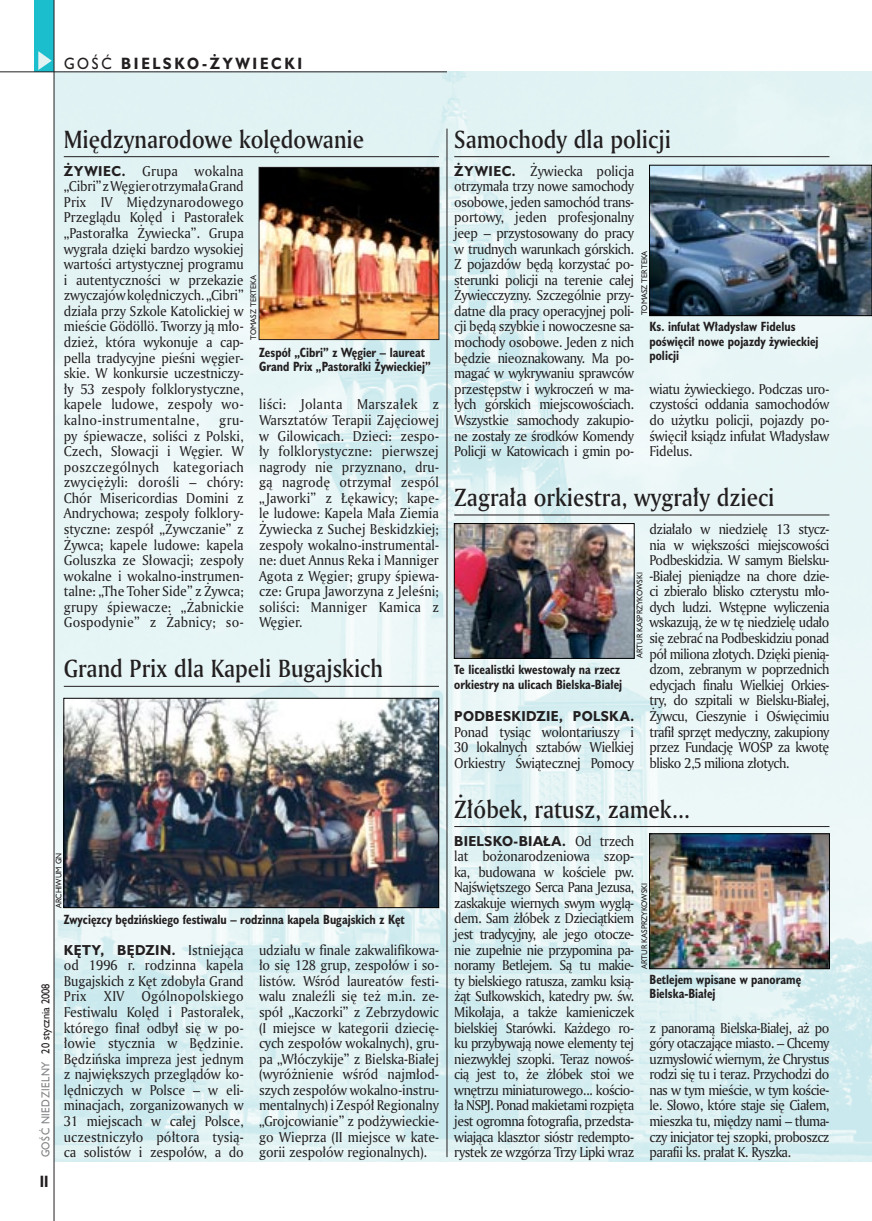
<style>
.page{position:relative;width:872px;height:1221px;background:#fff}
.page>*{position:absolute;margin:0;border:0;box-sizing:border-box;transform-origin:0 0}
._05d_tytyl_Kronika_AmMd_16_pt{font:24px "Amerigo Md PL";color:#231f20;scale:.9 1}
._15a_temat_lewo{font:700 15px "Humanst 521 PL";letter-spacing:.2em;color:#231f20;scale:.9 1}
._16_pagina_lewa{font:700 15px "Humanst 521 Cn PL";color:#231f20;scale:.94 1}
._03_body_bez_akapitu{font:13.8px/15.6px "Amerigo PL";letter-spacing:-.02em;color:#231f20;text-align:justify;scale:.94 1}
._03_body_bez_akapitu-2{font:700 13.2px "Humanst 521 PL";letter-spacing:.03em;color:#231f20;scale:.94 1}
._09_podpis_zdjecia_HuCnB{font:700 12.3px/14.4px "Humanst 521 Cn PL";color:#231f20;scale:.94 1}
._18a_data_lewa_GOSC{font:10.5px "Humanst 521 PL";letter-spacing:.05em;color:#808285;scale:.9 1}
._18_data_lewa{font:10.5px "Humanst 521 PL";color:#231f20;scale:.9 1}
._09a_autor_zdjecia_Hu_5_pt{font:7.5px "Humanst 521 PL";color:#231f20;scale:.94 1}
.s1{font-weight:400}
.s2{font-family:"Humanst 521 PL";font-weight:700;font-size:13.2px}
.s3{font-family:"Amerigo PL";font-weight:400;font-size:13.8px}
</style>
<div class="page">
<div style="left:35px;top:0;width:19px;height:72px;background:#1bbecd"></div>
<svg style="left:38px;top:51px;width:14px;height:19px"></svg>
<img style="left:55px;top:72px;width:817px;height:1089px">
<hr style="left:0;top:72px;width:447px;height:1px;background:#231f20">
<hr style="left:54px;top:0;width:1px;height:1220px;background:#231f20">
<hr style="left:447px;top:129px;width:1px;height:1027px;background:#231f20">
<hr style="left:64px;top:156px;width:375px;height:1px;background:#231f20">
<hr style="left:64px;top:686px;width:375px;height:1px;background:#231f20">
<hr style="left:454px;top:826px;width:375px;height:1px;background:#231f20">
<hr style="left:454px;top:156px;width:375px;height:1px;background:#231f20">
<hr style="left:454px;top:514px;width:375px;height:1px;background:#231f20">
<img style="left:261px;top:169px;width:176px;height:169px">
<div style="left:259px;top:167px;width:180px;height:173px;border:1px solid #231f20"></div>
<img style="left:66px;top:700px;width:371px;height:205px">
<div style="left:64px;top:698px;width:375px;height:209px;border:1px solid #000"></div>
<img style="left:651px;top:167px;width:219px;height:147px">
<div style="left:649px;top:165px;width:223px;height:151px;border:1px solid #000"></div>
<img style="left:456px;top:525px;width:176px;height:131px">
<div style="left:454px;top:523px;width:180px;height:135px;border:1px solid #000"></div>
<img style="left:651px;top:835px;width:176px;height:131px">
<div style="left:649px;top:833px;width:180px;height:135px;border:1px solid #000"></div>
<p class="_15a_temat_lewo" style="left:64px;top:53px;width:266px"><span class="s1">GOŚĆ</span> BIELSKO-ŻYWIECKI</p>
<p class="_05d_tytyl_Kronika_AmMd_16_pt" style="left:64px;top:123px;width:335px">Międzynarodowe kolędowanie</p>
<p class="_03_body_bez_akapitu" style="left:64px;top:162px;width:193px"><span class="s2">ŻYWIEC.</span> Grupa wokalna „Cibri” z Węgier otrzymała Grand Prix IV Międzynarodowego Przeglądu Kolęd i Pastorałek „Pastorałka Żywiecka”. Grupa wygrała dzięki bardzo wysokiej wartości artystycznej programu i autentyczności w przekazie zwyczajów kolędniczych. „Cibri” działa przy Szkole Katolickiej w mieście Gödöllö. Tworzy ją mło&shy;dzież, która wykonuje a cap&shy;pella tradycyjne pieśni węgier&shy;skie. W konkursie uczestniczy&shy;ły 53 zespoły folklorystyczne, kapele ludowe, zespoły wo&shy;kalno-instrumentalne,</p>
<p class="_09a_autor_zdjecia_Hu_5_pt" style="left:248px;top:340px;width:71px;rotate:-90deg">TOMASZ TERTEKA</p>
<p class="_09_podpis_zdjecia_HuCnB" style="left:259px;top:345px;width:184px">Zespół „Cibri” z Węgier – laureat<br>Grand Prix „Pastorałki Żywieckiej”</p>
<p class="_03_body_bez_akapitu" style="left:259px;top:396px;width:193px">liści: Jolanta Marszałek z Warsztatów Terapii Zajęciowej w Gilowicach. Dzieci: zespo&shy;ły folklorystyczne: pierwszej nagrody nie przyznano, dru&shy;gą nagrodę otrzymał zespól „Jaworki” z Łękawicy; kape&shy;le ludowe: Kapela Mała Ziemia Żywiecka z Suchej Beskidzkiej; zespoły wokalno-instrumental&shy;ne: duet Annus Reka i Manniger Agota z Węgier; grupy śpiewa&shy;cze: Grupa Jaworzyna z Jeleśni; soliści: Manniger Kamica z Węgier.</p>
<p class="_05d_tytyl_Kronika_AmMd_16_pt" style="left:64px;top:652px;width:356px">Grand Prix dla Kapeli Bugajskich</p>
<p class="_03_body_bez_akapitu" style="left:64px;top:412px;width:193px;text-indent:155px">gru&shy;py śpiewacze, soliści z Polski, Czech, Słowacji i Węgier. W poszczególnych kategoriach zwyciężyli: dorośli – chóry:<br>Chór Misericordias Domini z Andrychowa; zespoły folklory&shy;styczne: zespół „Żywczanie” z Żywca; kapele ludowe: kapela Goluszka ze Słowacji; zespoły wokalne i wokalno-instrumen&shy;talne: „The Toher Side” z Żywca; grupy śpiewacze: „Żabnickie Gospodynie” z Żabnicy; so-</p>
<p class="_09a_autor_zdjecia_Hu_5_pt" style="left:54px;top:907px;width:60px;rotate:-90deg">ARCHIWUM GN</p>
<p class="_18_data_lewa" style="left:38px;top:1053px;width:79px;rotate:-90deg">20 stycznia 2008</p>
<p class="_18a_data_lewa_GOSC" style="left:38px;top:1157px;width:108px;rotate:-90deg">GOŚĆ NIEDZIELNY</p>
<p class="_16_pagina_lewa" style="left:40px;top:1170px;width:11px">II</p>
<p class="_09_podpis_zdjecia_HuCnB" style="left:64px;top:911px;width:364px">Zwycięzcy będzińskiego festiwalu – rodzinna kapela Bugajskich z Kęt</p>
<p class="_03_body_bez_akapitu-2" style="left:64px;top:940px;width:193px">KĘTY, BĘDZIN. <span class="s3">Istniejąca</span></p>
<p class="_03_body_bez_akapitu" style="left:64px;top:957px;width:193px">od 1996 r. rodzinna kapela Bugajskich z Kęt zdobyła Grand Prix</p>
<p class="_03_body_bez_akapitu" style="left:64px;top:988px;width:193px;text-indent:78px">Ogólnopolskiego Festiwalu Kolęd i Pastorałek, którego finał odbył się w po&shy;łowie stycznia w Będzinie.<br>Będzińska impreza jest jednym z największych przeglądów ko&shy;lędniczych w Polsce – w eli&shy;minacjach, zorganizowanych w 31 miejscach w całej Polsce, uczestniczyło półtora tysią&shy;ca solistów i zespołów, a do</p>
<p class="_03_body_bez_akapitu" style="left:104px;top:988px;width:23px">XIV</p>
<p class="_03_body_bez_akapitu" style="left:259px;top:941px;width:193px">udziału w finale zakwalifikowa&shy;ło się 128 grup, zespołów i so&shy;listów. Wśród laureatów festi&shy;walu znaleźli się też m.in. ze&shy;spół „Kaczorki” z Zebrzydowic (I miejsce w kategorii dziecię&shy;cych zespołów wokalnych), gru&shy;pa „Włóczykije” z Bielska-Białej (wyróżnienie wśród najmłod&shy;szych zespołów wokalno-instru&shy;mentalnych) i Zespół Regionalny „Grojcowianie” z podżywieckie&shy;go Wieprza (II miejsce w kate&shy;gorii zespołów regionalnych).</p>
<p class="_05d_tytyl_Kronika_AmMd_16_pt" style="left:454px;top:123px;width:242px">Samochody dla policji</p>
<p class="_03_body_bez_akapitu" style="left:454px;top:162px;width:193px"><span class="s2">ŻYWIEC.</span> Żywiecka policja otrzymała trzy nowe samochody osobowe, jeden samochód trans&shy;portowy, jeden profesjonalny jeep – przystosowany do pracy w trudnych warunkach górskich.<br>Z pojazdów będą korzystać po&shy;sterunki policji na terenie całej Żywiecczyzny. Szczególnie przy&shy;datne dla pracy operacyjnej poli&shy;cji będą szybkie i nowoczesne sa&shy;mochody osobowe. Jeden z nich będzie nieoznakowany. Ma po&shy;magać w wykrywaniu sprawców przestępstw i wykroczeń w ma&shy;łych górskich miejscowościach.<br>Wszystkie samochody zakupio&shy;ne zostały ze środków Komendy Policji w Katowicach i gmin po-</p>
<p class="_09a_autor_zdjecia_Hu_5_pt" style="left:639px;top:315px;width:71px;rotate:-90deg">TOMASZ TERTEKA</p>
<p class="_09_podpis_zdjecia_HuCnB" style="left:649px;top:319px;width:181px">Ks. infułat Władysław Fidelus poświęcił nowe pojazdy żywieckiej policji</p>
<p class="_03_body_bez_akapitu" style="left:649px;top:380px;width:193px">wiatu żywieckiego. Podczas uro&shy;czystości oddania samochodów do użytku policji, pojazdy po&shy;święcił ksiądz infułat Władysław Fidelus.</p>
<p class="_05d_tytyl_Kronika_AmMd_16_pt" style="left:454px;top:481px;width:357px">Zagrała orkiestra, wygrały dzieci</p>
<p class="_03_body_bez_akapitu" style="left:649px;top:521px;width:193px">działało w niedzielę 13 stycz&shy;nia w większości miejscowości Podbeskidzia. W samym Bielsku--Białej pieniądze na chore dzie&shy;ci zbierało blisko czterystu mło&shy;dych ludzi. Wstępne wyliczenia wskazują, że w tę niedzielę udało się zebrać na Podbeskidziu ponad pół miliona złotych. Dzięki pienią&shy;dzom, zebranym w poprzednich edycjach finału Wielkiej Orkies&shy;try, do szpitali w Bielsku-Białej, Żywcu, Cieszynie i Oświęcimiu trafił sprzęt medyczny, zakupiony przez Fundację WOŚP za kwotę blisko 2,5 miliona złotych.</p>
<p class="_09a_autor_zdjecia_Hu_5_pt" style="left:634px;top:658px;width:93px;rotate:-90deg">ARTUR KASPRZYKOWSKI</p>
<p class="_09_podpis_zdjecia_HuCnB" style="left:454px;top:662px;width:180px">Te licealistki kwestowały na rzecz orkiestry na ulicach Bielska-Białej</p>
<p class="_03_body_bez_akapitu-2" style="left:454px;top:707px;width:193px">PODBESKIDZIE, POLSKA.</p>
<p class="_03_body_bez_akapitu" style="left:454px;top:723px;width:193px">Ponad tysiąc wolontariuszy i 30 lokalnych sztabów Wielkiej Orkiestry Świątecznej Pomocy</p>
<p class="_05d_tytyl_Kronika_AmMd_16_pt" style="left:454px;top:792px;width:263px">Żłóbek, ratusz, zamek...</p>
<p class="_03_body_bez_akapitu-2" style="left:454px;top:831px;width:193px">BIELSKO-BIAŁA. <span class="s3">Od trzech</span></p>
<p class="_03_body_bez_akapitu" style="left:454px;top:848px;width:193px">lat bożonarodzeniowa szop&shy;ka, budowana w kościele pw.<br>Najświętszego Serca Pana Jezusa, zaskakuje wiernych swym wyglą&shy;dem. Sam żłóbek z Dzieciątkiem jest tradycyjny, ale jego otocze&shy;nie zupełnie nie przypomina pa&shy;noramy Betlejem. Są tu makie&shy;ty bielskiego ratusza, zamku ksią&shy;żąt Sułkowskich, katedry pw. św.<br>Mikołaja, a także kamieniczek bielskiej Starówki. Każdego ro&shy;ku przybywają nowe elementy tej niezwykłej szopki. Teraz nowoś&shy;cią jest to, że żłóbek stoi we wnętrzu miniaturowego... kościo&shy;ła NSPJ. Ponad makietami rozpięta jest ogromna fotografia, przedsta&shy;wiająca klasztor sióstr redempto&shy;rystek ze wzgórza Trzy Lipki wraz</p>
<p class="_09a_autor_zdjecia_Hu_5_pt" style="left:639px;top:968px;width:93px;rotate:-90deg">ARTUR KASPRZYKOWSKI</p>
<p class="_09_podpis_zdjecia_HuCnB" style="left:649px;top:971px;width:163px">Betlejem wpisane w panoramę<br>Bielska-Białej</p>
<p class="_03_body_bez_akapitu" style="left:649px;top:1019px;width:193px">z panoramą Bielska-Białej, aż po góry otaczające miasto. – Chcemy uzmysłowić wiernym, że Chrystus rodzi się tu i teraz. Przychodzi do nas w tym mieście, w tym koście&shy;le. Słowo, które staje się Ciałem, mieszka tu, między nami – tłuma&shy;czy inicjator tej szopki, proboszcz parafii ks. prałat K. Ryszka.</p>
</div>
